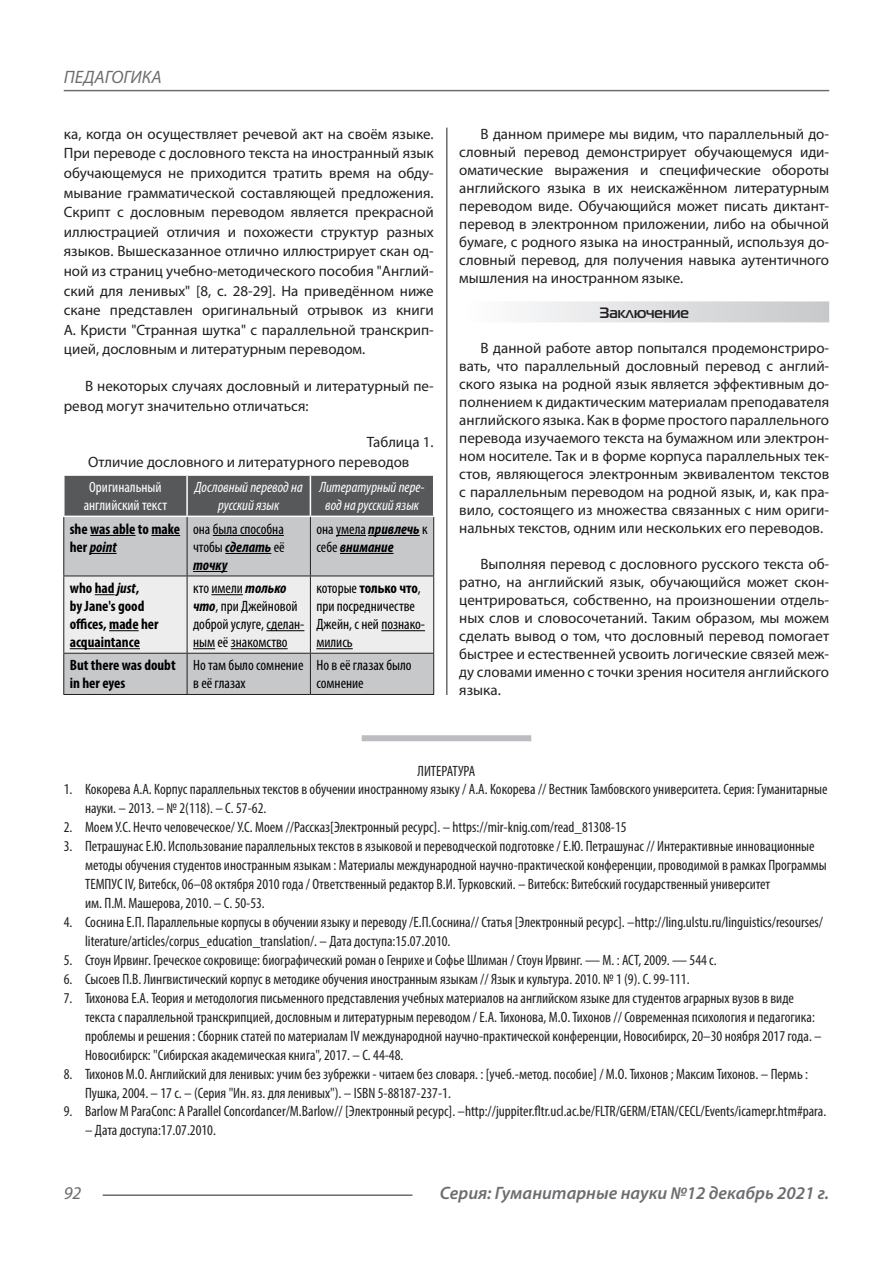
<style>
.page{position:relative;width:893px;height:1263px;background:#fff}
.page>*{position:absolute;margin:0;border:0;box-sizing:border-box;transform-origin:0 0}
.t1{font:italic 600 18px "Myriad Pro";color:#6c6d70}
.t2{font:italic 18px "Myriad Pro";color:#6c6d70}
.Библиография_Литерат{font:condensed 15px/18.9px "Myriad Pro";color:#231f20}
.Статья_текст{font:15px/18px "Myriad Pro";color:#231f20;text-align:justify}
.Таблица_Строка{font:condensed 15px/18px "Myriad Pro";color:#000}
.Таблица_Строка-2{font:700 condensed 15px/18px "Myriad Pro";color:#000}
.Таблица_Заголовок_Яч{font:italic condensed 15px/18px "Myriad Pro";color:#fff;text-align:center}
.Таблица_Строка-3{font:italic 700 condensed 15px/18px "Myriad Pro";color:#000}
.Таблица_Заголовок_Яч-2{font:condensed 15px/18px "Myriad Pro";color:#fff;text-align:center}
.Статья_подзаголовок{font:700 15px "Magistral C";color:#231f20}
.s1{font-style:italic}
.s2{font-weight:700;font-style:italic}
.s3{font-weight:400;font-style:normal}
.s4{font-weight:700}
</style>
<div class="page">
<hr style="left:446px;top:128px;width:1px;height:1007px;background:#231f20">
<hr style="left:103px;top:1194px;width:309px;height:2px;background:#6c6d70">
<hr style="left:64px;top:90px;width:765px;height:1px;background:#6c6d70">
<div style="left:65px;top:476px;width:368px;height:40px;background:#57585a"></div>
<div style="left:64px;top:517px;width:369px;height:177px;background:#c7c8ca"></div>
<hr style="left:186px;top:476px;width:2px;height:40px;background:#fff">
<hr style="left:310px;top:476px;width:1px;height:40px;background:#fff">
<hr style="left:63px;top:517px;width:1px;height:59px;background:#231f20">
<hr style="left:187px;top:517px;width:1px;height:59px;background:#231f20">
<hr style="left:310px;top:517px;width:1px;height:59px;background:#231f20">
<hr style="left:433px;top:517px;width:1px;height:59px;background:#231f20">
<hr style="left:63px;top:576px;width:1px;height:77px;background:#231f20">
<hr style="left:63px;top:653px;width:124px;height:1px;background:#231f20">
<hr style="left:63px;top:654px;width:1px;height:40px;background:#231f20">
<hr style="left:187px;top:653px;width:123px;height:1px;background:#231f20">
<hr style="left:187px;top:654px;width:1px;height:40px;background:#231f20">
<hr style="left:310px;top:653px;width:124px;height:1px;background:#231f20">
<hr style="left:310px;top:654px;width:1px;height:40px;background:#231f20">
<hr style="left:433px;top:654px;width:1px;height:40px;background:#231f20">
<hr style="left:63px;top:694px;width:124px;height:1px;background:#231f20">
<hr style="left:187px;top:694px;width:123px;height:1px;background:#231f20">
<hr style="left:310px;top:694px;width:124px;height:1px;background:#231f20">
<hr style="left:90px;top:535px;width:46px;height:1px;background:#000">
<svg style="left:151px;top:535px;width:29px;height:1px"></svg>
<svg style="left:90px;top:553px;width:27px;height:1px"></svg>
<hr style="left:213px;top:535px;width:71px;height:1px;background:#000">
<hr style="left:225px;top:553px;width:46px;height:1px;background:#000">
<hr style="left:193px;top:571px;width:34px;height:1px;background:#000">
<hr style="left:336px;top:535px;width:30px;height:1px;background:#000">
<hr style="left:368px;top:535px;width:52px;height:1px;background:#000">
<hr style="left:340px;top:553px;width:54px;height:1px;background:#000">
<div style="left:64px;top:576px;width:370px;height:77px;background:#ededee"></div>
<hr style="left:231px;top:648px;width:57px;height:1px;background:#000">
<hr style="left:381px;top:630px;width:44px;height:1px;background:#000">
<hr style="left:316px;top:648px;width:37px;height:1px;background:#000">
<div style="left:459px;top:301px;width:370px;height:21px;background:linear-gradient(to right,#fefeff,#c6c8ca)"></div>
<div style="left:438px;top:695px;width:17px;height:470px;background:#fff"></div>
<div style="left:362px;top:735px;width:169px;height:6px;background:#bcbdc0"></div>
<p class="t2" style="left:64px;top:66px;width:100px">ПЕДАГОГИКА</p>
<p class="Статья_текст" style="left:64px;top:124px;width:371px;line-height:19.6px">ка, когда он осуществляет речевой акт на своём языке.<br>При переводе с дословного текста на иностранный язык обучающемуся не приходится тратить время на обду&shy;мывание грамматической составляющей предложения.<br>Скрипт с дословным переводом является прекрасной иллюстрацией отличия и похожести структур разных языков. Вышесказанное отлично иллюстрирует скан од&shy;ной из страниц учебно-методического пособия "Англий&shy;ский для ленивых" [8, с. 28-29]. На приведённом ниже скане представлен оригинальный отрывок из книги А. Кристи "Странная шутка" с параллельной транскрип&shy;цией, дословным и литературным переводом.</p>
<p class="Статья_текст" style="left:64px;top:376px;width:371px;line-height:19.6px;text-indent:21px">В некоторых случаях дословный и литературный пе&shy;ревод могут значительно отличаться:</p>
<p class="Статья_текст" style="left:367px;top:433px;width:68px">Таблица 1.</p>
<p class="Статья_текст" style="left:88px;top:452px;width:323px">Отличие дословного и литературного переводов</p>
<p class="Таблица_Заголовок_Яч-2" style="left:84px;top:478px;width:85px">Оригинальный английский текст</p>
<p class="Таблица_Заголовок_Яч" style="left:195px;top:478px;width:109px">Дословный перевод на русский язык</p>
<p class="Таблица_Заголовок_Яч" style="left:319px;top:478px;width:107px">Литературный пере&shy;вод на русский язык</p>
<p class="Таблица_Строка-2" style="left:70px;top:520px;width:112px">she was able to make her <span class="s1">point</span></p>
<p class="Таблица_Строка" style="left:193px;top:520px;width:93px;text-align:justify">она была способна чтобы <span class="s2">сделать</span> её <span class="s2">точку</span></p>
<p class="Таблица_Строка-3" style="left:316px;top:520px;width:113px"><span class="s3">она умела</span> привлечь <span class="s3">к себе</span> внимание</p>
<p class="Таблица_Строка-2" style="left:70px;top:579px;width:90px">who had <span class="s1">just</span>,<br>by Jane's good offices, made her acquaintance</p>
<p class="Таблица_Строка" style="left:193px;top:579px;width:113px">кто имели <span class="s2">только что</span>, при Джейновой доброй услуге, сделан&shy;ным её знакомство</p>
<p class="Таблица_Строка" style="left:316px;top:579px;width:110px">которые <span class="s4">только что</span>, при посредничестве<br>Джейн, с ней познако&shy;мились</p>
<p class="Таблица_Строка-2" style="left:70px;top:656px;width:107px">But there was doubt in her eyes</p>
<p class="Таблица_Строка" style="left:193px;top:656px;width:112px">Но там было сомнение в её глазах</p>
<p class="Таблица_Строка" style="left:316px;top:656px;width:97px">Но в её глазах было сомнение</p>
<p class="Статья_текст" style="left:459px;top:125px;width:371px;text-indent:21px">В данном примере мы видим, что параллельный до&shy;словный перевод демонстрирует обучающемуся иди&shy;оматические выражения и специфические обороты английского языка в их неискажённом литературным переводом виде. Обучающийся может писать диктант&shy;перевод в электронном приложении, либо на обычной бумаге, с родного языка на иностранный, используя до&shy;словный перевод, для получения навыка аутентичного мышления на иностранном языке.</p>
<p class="Статья_подзаголовок" style="left:599px;top:304px;width:91px">Заключение</p>
<p class="Статья_текст" style="left:459px;top:339px;width:371px;text-indent:21px">В данной работе автор попытался продемонстриро&shy;вать, что параллельный дословный перевод с англий&shy;ского языка на родной язык является эффективным до&shy;полнением к дидактическим материалам преподавателя английского языка. Как в форме простого параллельного перевода изучаемого текста на бумажном или электрон&shy;ном носителе. Так и в форме корпуса параллельных тек&shy;стов, являющегося электронным эквивалентом текстов с параллельным переводом на родной язык, и, как пра&shy;вило, состоящего из множества связанных с ним ориги&shy;нальных текстов, одним или нескольких его переводов.</p>
<p class="Статья_текст" style="left:459px;top:554px;width:371px;text-indent:21px">Выполняя перевод с дословного русского текста об&shy;ратно, на английский язык, обучающийся может скон&shy;центрироваться, собственно, на произношении отдель&shy;ных слов и словосочетаний. Таким образом, мы можем сделать вывод о том, что дословный перевод помогает быстрее и естественней усвоить логические связей меж&shy;ду словами именно с точки зрения носителя английского языка.</p>
<p class="Библиография_Литерат" style="left:418px;top:761px;width:59px">ЛИТЕРАТУРА</p>
<p class="Библиография_Литерат" style="left:85px;top:780px;width:744px;text-indent:-21px">1. Кокорева А.А. Корпус параллельных текстов в обучении иностранному языку / А.А. Кокорева // Вестник Тамбовского университета. Серия: Гуманитарные науки. – 2013. – № 2(118). – С. 57-62.</p>
<p class="Библиография_Литерат" style="left:64px;top:818px;width:564px">2. Моем У.С. Нечто человеческое/ У.С. Моем //Рассказ[Электронный ресурс]. – https://mir-knig.com/read_81308-15</p>
<p class="Библиография_Литерат" style="left:85px;top:837px;width:743px;text-indent:-21px">3. Петрашунас Е.Ю. Использование параллельных текстов в языковой и переводческой подготовке / Е.Ю. Петрашунас // Интерактивные инновационные методы обучения студентов иностранным языкам : Материалы международной научно-практической конференции, проводимой в рамках Программы ТЕМПУС IV, Витебск, 06–08 октября 2010 года / Ответственный редактор В.И. Турковский. – Витебск: Витебский государственный университет<br>им. П.М. Машерова, 2010. – С. 50-53.</p>
<p class="Библиография_Литерат" style="left:85px;top:912px;width:739px;text-indent:-21px">4. Соснина Е.П. Параллельные корпусы в обучении языку и переводу /Е.П.Соснина// Статья [Электронный ресурс]. –http://ling.ulstu.ru/linguistics/resourses/ literature/articles/corpus_education_translation/. – Дата доступа:15.07.2010.</p>
<p class="Библиография_Литерат" style="left:64px;top:950px;width:654px">5. Стоун Ирвинг. Греческое сокровище: биографический роман о Генрихе и Софье Шлиман / Стоун Ирвинг. — М. : АСТ, 2009. — 544 с.</p>
<p class="Библиография_Литерат" style="left:64px;top:969px;width:627px">6. Сысоев П.В. Лингвистический корпус в методике обучения иностранным языкам // Язык и культура. 2010. № 1 (9). С. 99-111.</p>
<p class="Библиография_Литерат" style="left:85px;top:988px;width:738px;text-indent:-21px">7. Тихонова Е.А. Теория и методология письменного представления учебных материалов на английском языке для студентов аграрных вузов в виде текста с параллельной транскрипцией, дословным и литературным переводом / Е.А. Тихонова, М.О. Тихонов // Современная психология и педагогика: проблемы и решения : Сборник статей по материалам IV международной научно-практической конференции, Новосибирск, 20–30 ноября 2017 года. – Новосибирск: "Сибирская академическая книга", 2017. – С. 44-48.</p>
<p class="Библиография_Литерат" style="left:85px;top:1064px;width:724px;text-indent:-21px">8. Тихонов М.О. Английский для ленивых: учим без зубрежки - читаем без словаря. : [учеб.-метод. пособие] / М.О. Тихонов ; Максим Тихонов. – Пермь :<br>Пушка, 2004. – 17 с. – (Серия "Ин. яз. для ленивых"). – ISBN 5-88187-237-1.</p>
<p class="Библиография_Литерат" style="left:64px;top:1102px;width:764px">9. Barlow M ParaConc: A Parallel Concordancer/M.Barlow// [Электронный ресурс]. –http://juppiter.fltr.ucl.ac.be/FLTR/GERM/ETAN/CECL/Events/icamepr.htm#para.</p>
<p class="Библиография_Литерат" style="left:85px;top:1121px;width:132px">– Дата доступа:17.07.2010.</p>
<p class="t2" style="left:64px;top:1182px;width:19px">92</p>
<p class="t1" style="left:440px;top:1182px;width:391px">Серия: Гуманитарные науки №12 декабрь 2021 г.</p>
</div>
